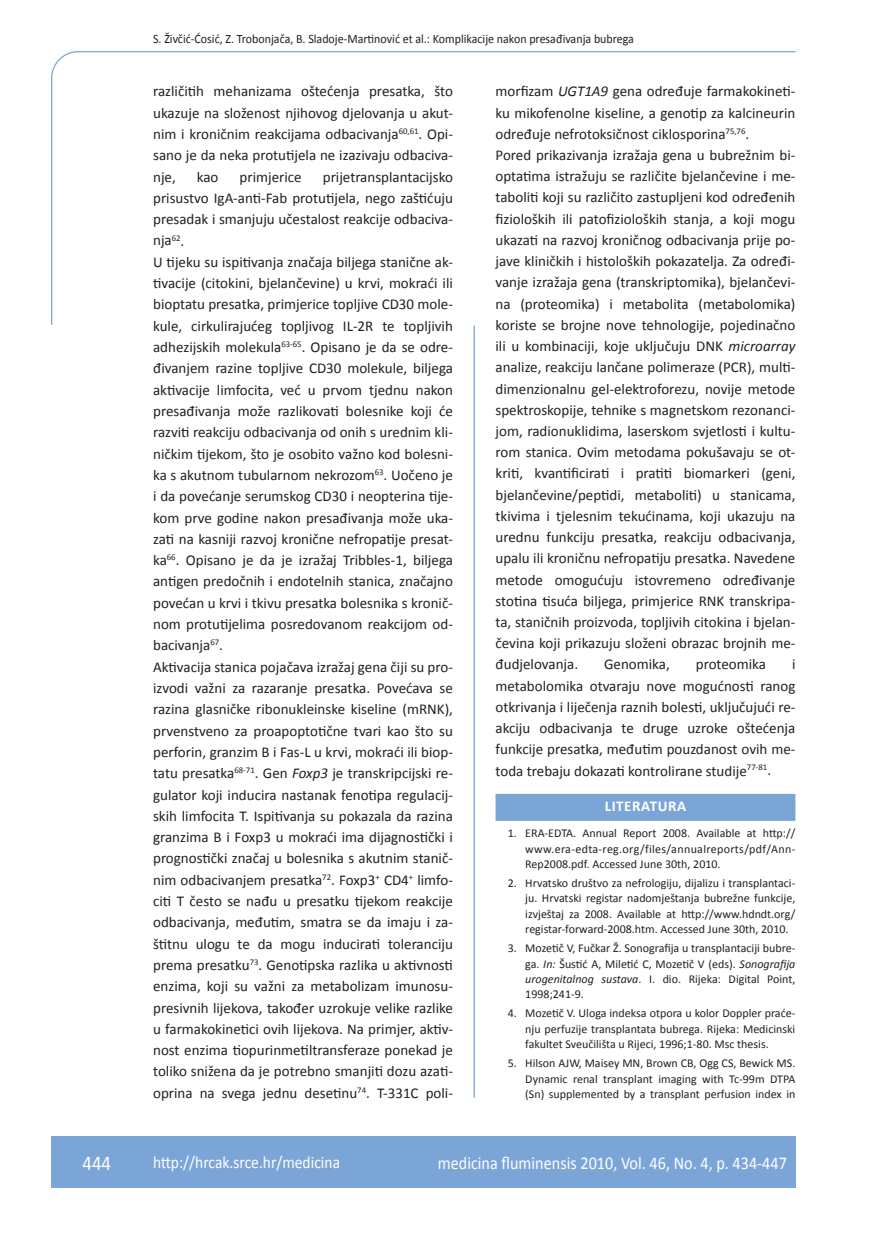
<style>
.page{position:relative;width:872px;height:1234px;background:#fff}
.page>*{position:absolute;margin:0;border:0;box-sizing:border-box;transform-origin:0 0}
.t1{font:21px "Calibri";color:#fff;scale:.9 1}
.t2{font:18px "Calibri";color:#fff;scale:.9 1}
.t3{font:17.25px "Calibri";color:#fff;scale:.9 1}
.t4{font:15px/21.3px "Calibri";color:#231f20;text-align:justify}
.t5{font:700 15px "Calibri";color:#fff}
.t6{font:12.75px "Calibri";color:#231f20;scale:.94 1}
.t7{font:12px/15.1px "Calibri";color:#231f20;text-align:justify}
.s1{font-style:italic}
</style>
<div class="page">
<svg style="left:51px;top:51px;width:745px;height:274px"></svg>
<hr style="left:473px;top:325px;width:2px;height:772px;background:#7ca5d7">
<div style="left:51px;top:1135px;width:744px;height:51px;background:#7ca5d7"></div>
<div style="left:495px;top:793px;width:300px;height:27px;background:#7ca5d7"></div>
<p class="t6" style="left:153px;top:30px;width:513px">S. Živčić-Ćosić, Z. Trobonjača, B. Sladoje-Martinović et al.: Komplikacije nakon presađivanja bubrega</p>
<p class="t4" style="left:153px;top:80px;width:301px">različitih mehanizama oštećenja presatka, što ukazuje na složenost njihovog djelovanja u akut&shy;nim i kroničnim reakcijama odbacivanja<sup>60,61</sup>. Opi&shy;sano je da neka protutijela ne izazivaju odbaciva&shy;nje,</p>
<p class="t4" style="left:153px;top:165px;width:301px;text-align:left;text-indent:170px">prijetransplantacijsko prisustvo IgA-anti-Fab protutijela, nego zaštićuju presadak i smanjuju učestalost reakcije odbaciva&shy;nja<sup>62</sup>.<br>U tijeku su ispitivanja značaja biljega stanične ak&shy;tivacije (citokini, bjelančevine) u krvi, mokraći ili bioptatu presatka, primjerice topljive CD30 mole&shy;kule, cirkulirajućeg topljivog IL-2R te topljivih adhezijskih molekula<sup>63-65</sup>. Opisano je da se odre&shy;đivanjem razine topljive CD30 molekule, biljega aktivacije limfocita, već u prvom tjednu nakon presađivanja može razlikovati bolesnike koji će razviti reakciju odbacivanja od onih s urednim kli&shy;ničkim tijekom, što je osobito važno kod bolesni&shy;ka s akutnom tubularnom nekrozom<sup>63</sup>. Uočeno je i da povećanje serumskog CD30 i neopterina tije&shy;kom prve godine nakon presađivanja može uka&shy;zati na kasniji razvoj kronične nefropatije presat&shy;ka<sup>66</sup>. Opisano je da je izražaj Tribbles-1, biljega antigen predočnih i endotelnih stanica, značajno povećan u krvi i tkivu presatka bolesnika s kronič&shy;nom protutijelima posredovanom reakcijom od&shy;bacivanja<sup>67</sup>.<br>Aktivacija stanica pojačava izražaj gena čiji su pro&shy;izvodi važni za razaranje presatka. Povećava se razina glasničke ribonukleinske kiseline (mRNK), prvenstveno za proapoptotične tvari kao što su perforin, granzim B i Fas-L u krvi, mokraći ili biop&shy;tatu presatka<sup>68-71</sup>. Gen <span class="s1">Foxp3</span> je transkripcijski re&shy;gulator koji inducira nastanak fenotipa regulacij&shy;skih limfocita T. Ispitivanja su pokazala da razina granzima B i Foxp3 u mokraći ima dijagnostički i prognostički značaj u bolesnika s akutnim stanič&shy;nim odbacivanjem presatka<sup>72</sup>. Foxp3<sup>+</sup> CD4<sup>+</sup> limfo&shy;citi T često se nađu u presatku tijekom reakcije odbacivanja, međutim, smatra se da imaju i za&shy;štitnu ulogu te da mogu inducirati toleranciju prema presatku<sup>73</sup>. Genotipska razlika u aktivnosti enzima, koji su važni za metabolizam imunosu&shy;presivnih lijekova, također uzrokuje velike razlike u farmakokinetici ovih lijekova. Na primjer, aktiv&shy;nost enzima tiopurinmetiltransferaze ponekad je toliko snižena da je potrebno smanjiti dozu azati&shy;oprina na svega jednu desetinu<sup>74</sup>. T-331C poli-</p>
<p class="t4" style="left:197px;top:165px;width:23px">kao</p>
<p class="t4" style="left:240px;top:165px;width:64px">primjerice</p>
<p class="t4" style="left:495px;top:80px;width:301px;text-align:left">morfizam <span class="s1">UGT1A9</span> gena određuje farmakokineti&shy;ku mikofenolne kiseline, a genotip za kalcineurin određuje nefrotoksičnost ciklosporina<sup>75,76</sup>.<br>Pored prikazivanja izražaja gena u bubrežnim bi&shy;optatima istražuju se različite bjelančevine i me&shy;taboliti koji su različito zastupljeni kod određenih fizioloških ili patofizioloških stanja, a koji mogu ukazati na razvoj kroničnog odbacivanja prije po&shy;jave kliničkih i histoloških pokazatelja. Za određi&shy;vanje izražaja gena (transkriptomika), bjelančevi&shy;na (proteomika) i metabolita (metabolomika) koriste se brojne nove tehnologije, pojedinačno ili u kombinaciji, koje uključuju DNK <span class="s1">microarray </span>analize, reakciju lančane polimeraze (PCR), multi&shy;dimenzionalnu gel-elektroforezu, novije metode spektroskopije, tehnike s magnetskom rezonanci&shy;jom, radionuklidima, laserskom svjetlosti i kultu&shy;rom stanica. Ovim metodama pokušavaju se ot&shy;kriti, kvantificirati i pratiti biomarkeri (geni, bjelančevine/peptidi, metaboliti) u stanicama, tkivima i tjelesnim tekućinama, koji ukazuju na urednu funkciju presatka, reakciju odbacivanja, upalu ili kroničnu nefropatiju presatka. Navedene metode omogućuju istovremeno određivanje stotina tisuća biljega, primjerice RNK transkripa&shy;ta, staničnih proizvoda, topljivih citokina i bjelan&shy;čevina koji prikazuju složeni obrazac brojnih me&shy;đudjelovanja.</p>
<p class="t4" style="left:604px;top:653px;width:67px">Genomika,</p>
<p class="t4" style="left:696px;top:653px;width:72px">proteomika</p>
<p class="t4" style="left:495px;top:653px;width:301px;text-indent:296px">i metabolomika otvaraju nove mogućnosti ranog otkrivanja i liječenja raznih bolesti, uključujući re&shy;akciju odbacivanja te druge uzroke oštećenja funkcije presatka, međutim pouzdanost ovih me&shy;toda trebaju dokazati kontrolirane studije<sup>77-81</sup>.</p>
<p class="t5" style="left:604px;top:796px;width:38px">LITERATURA</p>
<p class="t7" style="left:525px;top:825px;width:271px;text-indent:-18px">1. ERA-EDTA. Annual Report 2008. Available at http:// www.era-edta-reg.org/files/annualreports/pdf/Ann-Rep2008.pdf. Accessed June 30th, 2010.</p>
<p class="t7" style="left:525px;top:874px;width:272px;text-indent:-18px">2. Hrvatsko društvo za nefrologiju, dijalizu i transplantaci&shy;ju. Hrvatski registar nadomještanja bubrežne funkcije, izvještaj za 2008. Available at http://www.hdndt.org/ registar-forward-2008.htm. Accessed June 30th, 2010.</p>
<p class="t7" style="left:525px;top:940px;width:272px;text-indent:-18px">3. Mozetič V, Fučkar Ž. Sonografija u transplantaciji bubre&shy;ga. <span class="s1">In:</span> Šustić A, Miletić C, Mozetič V (eds). <span class="s1">Sonografija urogenitalnog sustava</span>. I. dio. Rijeka: Digital Point, 1998;241-9.</p>
<p class="t7" style="left:525px;top:1005px;width:271px;text-indent:-18px">4. Mozetič V. Uloga indeksa otpora u kolor Doppler praće&shy;nju perfuzije transplantata bubrega. Rijeka: Medicinski fakultet Sveučilišta u Rijeci, 1996;1-80. Msc thesis.</p>
<p class="t7" style="left:525px;top:1054px;width:271px;text-indent:-18px">5. Hilson AJW, Maisey MN, Brown CB, Ogg CS, Bewick MS.<br>Dynamic renal transplant imaging with Tc-99m DTPA (Sn) supplemented by a transplant perfusion index in</p>
<h1 class="t1" style="left:82px;top:1149px;width:33px">444</h1>
<p class="t3" style="left:153px;top:1150px;width:209px">http://hrcak.srce.hr/medicina</p>
<p class="t2" style="left:438px;top:1151px;width:389px">medicina fluminensis 2010, Vol. 46, No. 4, p. 434-447</p>
</div>
